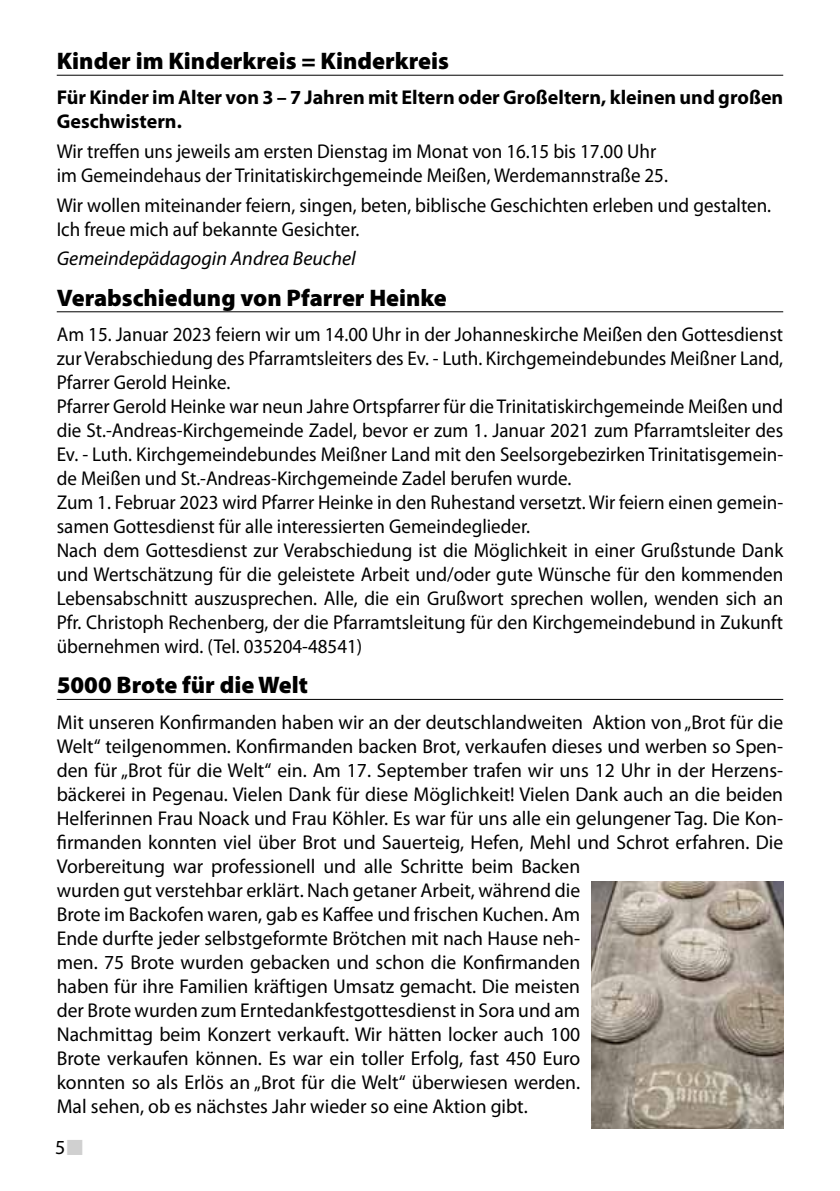
<style>
.page{position:relative;width:840px;height:1191px;background:#fff}
.page>*{position:absolute;margin:0;border:0;box-sizing:border-box;transform-origin:0 0}
.t1{font:900 24px "Myriad Pro";color:#000}
.t2{font:20px/24px "Myriad Pro";color:#000;scale:.95 1}
.t3{font:20px/24px "Myriad Pro";color:#000}
.t4{font:700 20px/24px "Myriad Pro";color:#000}
.t5{font:italic 20px "Myriad Pro";color:#000}
.s1{color:#d0d0d0}
</style>
<div class="page">
<hr style="left:57px;top:75px;width:725px;height:1px;background:#000">
<hr style="left:57px;top:311px;width:725px;height:1px;background:#000">
<hr style="left:57px;top:699px;width:725px;height:1px;background:#000">
<img style="left:591px;top:882px;width:192px;height:246px">
<p class="t1" style="left:57px;top:45px;width:393px">Kinder im Kinderkreis = Kinderkreis</p>
<p class="t4" style="left:57px;top:85px;width:727px">Für Kinder im Alter von 3 – 7 Jahren mit Eltern oder Großeltern, kleinen und großen<br>Geschwistern.</p>
<p class="t2" style="left:57px;top:139px;width:644px">Wir treffen uns jeweils am ersten Dienstag im Monat von 16.15 bis 17.00 Uhr im Gemeindehaus der Trinitatiskirchgemeinde Meißen, Werdemannstraße 25.</p>
<p class="t2" style="left:57px;top:193px;width:753px">Wir wollen miteinander feiern, singen, beten, biblische Geschichten erleben und gestalten.<br>Ich freue mich auf bekannte Gesichter.</p>
<p class="t5" style="left:57px;top:246px;width:300px">Gemeindepädagogin Andrea Beuchel</p>
<p class="t1" style="left:57px;top:281px;width:391px">Verabschiedung von Pfarrer Heinke</p>
<p class="t2" style="left:57px;top:322px;width:765px">Am 15. Januar 2023 feiern wir um 14.00 Uhr in der Johanneskirche Meißen den Gottesdienst zur Verabschiedung des Pfarramtsleiters des Ev. - Luth. Kirchgemeindebundes Meißner Land, Pfarrer Gerold Heinke.<br>Pfarrer Gerold Heinke war neun Jahre Ortspfarrer für die Trinitatiskirchgemeinde Meißen und die St.-Andreas-Kirchgemeinde Zadel, bevor er zum 1. Januar 2021 zum Pfarramtsleiter des Ev. - Luth. Kirchgemeindebundes Meißner Land mit den Seelsorgebezirken Trinitatisgemein&shy;de Meißen und St.-Andreas-Kirchgemeinde Zadel berufen wurde.<br>Zum 1. Februar 2023 wird Pfarrer Heinke in den Ruhestand versetzt. Wir feiern einen gemein&shy;samen Gottesdienst für alle interessierten Gemeindeglieder.<br>Nach dem Gottesdienst zur Verabschiedung ist die Möglichkeit in einer Grußstunde Dank und Wertschätzung für die geleistete Arbeit und/oder gute Wünsche für den kommenden Lebensabschnitt auszusprechen. Alle, die ein Grußwort sprechen wollen, wenden sich an Pfr. Christoph Rechenberg, der die Pfarramtsleitung für den Kirchgemeindebund in Zukunft übernehmen wird. (Tel. 035204-48541)</p>
<p class="t1" style="left:57px;top:669px;width:252px">5000 Brote für die Welt</p>
<p class="t3" style="left:57px;top:709px;width:727px">Mit unseren Konfirmanden haben wir an der deutschlandweiten Aktion von „Brot für die Welt“ teilgenommen. Konfirmanden backen Brot, verkaufen dieses und werben so Spen&shy;den für „Brot für die Welt“ ein. Am 17. September trafen wir uns 12 Uhr in der Herzens&shy;bäckerei in Pegenau. Vielen Dank für diese Möglichkeit! Vielen Dank auch an die beiden Helferinnen Frau Noack und Frau Köhler. Es war für uns alle ein gelungener Tag. Die Kon&shy;firmanden konnten viel über Brot und Sauerteig, Hefen, Mehl und Schrot erfahren. Die Vorbereitung war professionell und alle Schritte beim Backen<br>wurden gut verstehbar erklärt. Nach getaner Arbeit, während die<br>Brote im Backofen waren, gab es Kaffee und frischen Kuchen. Am<br>Ende durfte jeder selbstgeformte Brötchen mit nach Hause neh-<br>men. 75 Brote wurden gebacken und schon die Konfirmanden<br>haben für ihre Familien kräftigen Umsatz gemacht. Die meisten<br>der Brote wurden zum Erntedankfestgottesdienst in Sora und am<br>Nachmittag beim Konzert verkauft. Wir hätten locker auch 100<br>Brote verkaufen können. Es war ein toller Erfolg, fast 450 Euro<br>konnten so als Erlös an „Brot für die Welt“ überwiesen werden.<br>Mal sehen, ob es nächstes Jahr wieder so eine Aktion gibt.</p>
<p class="t3" style="left:55px;top:1135px;width:31px">5<span class="s1">■</span></p>
</div>
